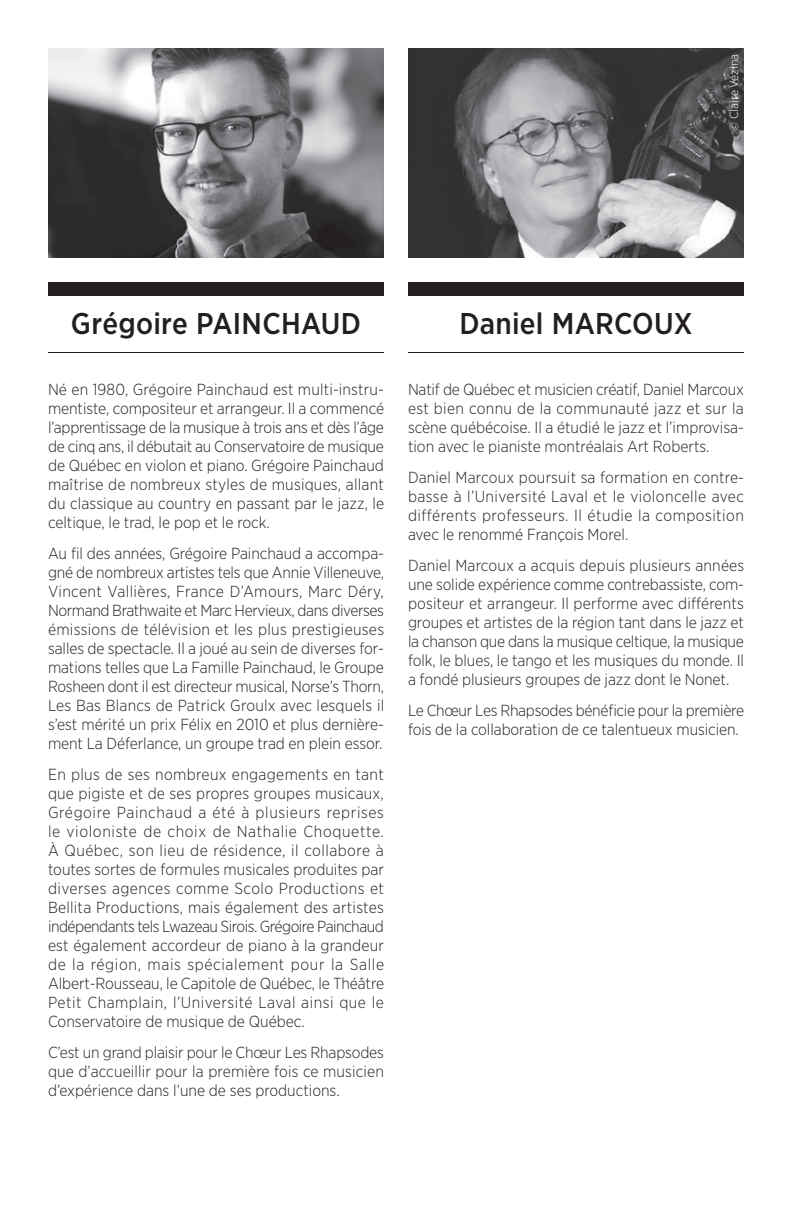
<style>
.page{position:relative;width:792px;height:1224px;background:#fff}
.page>*{position:absolute;margin:0;border:0;box-sizing:border-box;transform-origin:0 0}
.Titres_N1__Span_All{font:500 30px "Gotham Narrow";letter-spacing:.01em;color:#231f20}
.Titres_N1__1_Colonne{font:500 30px "Gotham Narrow";letter-spacing:.01em;color:#231f20}
.Texte___Artistes{font:300 16px/19px "Gotham Narrow";color:#231f20;text-align:justify}
.Texte___Artistes-2{font:300 16px/19px "Gotham Narrow";letter-spacing:-.02em;color:#231f20}
.Vignettes{font:300 12px "Gotham Narrow";color:#fff}
</style>
<div class="page">
<img style="left:48px;top:48px;width:336px;height:210px">
<div style="left:48px;top:282px;width:336px;height:14px;background:#231f20"></div>
<hr style="left:48px;top:352px;width:336px;height:1px;background:#231f20">
<img style="left:408px;top:48px;width:336px;height:210px">
<div style="left:408px;top:282px;width:336px;height:14px;background:#231f20"></div>
<hr style="left:408px;top:352px;width:336px;height:1px;background:#231f20">
<p class="Vignettes" style="left:726px;top:131px;width:78px;rotate:-90deg">© Claire Vézina</p>
<p class="Titres_N1__Span_All" style="left:71px;top:304px;width:292px">Grégoire PAINCHAUD</p>
<p class="Texte___Artistes" style="left:48px;top:379px;width:338px">Né en 1980, Grégoire Painchaud est multi-instru&shy;mentiste, compositeur et arrangeur. Il a commencé l’apprentissage de la musique à trois ans et dès l’âge de cinq ans, il débutait au Conservatoire de musique de Québec en violon et piano. Grégoire Painchaud maîtrise de nombreux styles de musiques, allant du classique au country en passant par le jazz, le celtique, le trad, le pop et le rock.</p>
<p class="Texte___Artistes" style="left:48px;top:543px;width:338px">Au fil des années, Grégoire Painchaud a accompa&shy;gné de nombreux artistes tels que Annie Villeneuve, Vincent Vallières, France D’Amours, Marc Déry, Normand Brathwaite et Marc Hervieux, dans diverses émissions de télévision et les plus prestigieuses salles de spectacle. Il a joué au sein de diverses for&shy;mations telles que La Famille Painchaud, le Groupe Rosheen dont il est directeur musical, Norse’s Thorn, Les Bas Blancs de Patrick Groulx avec lesquels il s’est mérité un prix Félix en 2010 et plus dernière&shy;ment La Déferlance, un groupe trad en plein essor.</p>
<p class="Texte___Artistes" style="left:48px;top:764px;width:338px">En plus de ses nombreux engagements en tant que pigiste et de ses propres groupes musicaux, Grégoire Painchaud a été à plusieurs reprises le violoniste de choix de Nathalie Choquette.<br>À Québec, son lieu de résidence, il collabore à toutes sortes de formules musicales produites par diverses agences comme Scolo Productions et Bellita Productions, mais également des artistes indépendants tels Lwazeau Sirois. Grégoire Painchaud est également accordeur de piano à la grandeur de la région, mais spécialement pour la Salle Albert-Rousseau, le Capitole de Québec, le Théâtre Petit Champlain, l’Université Laval ainsi que le Conservatoire de musique de Québec.</p>
<p class="Texte___Artistes" style="left:48px;top:1042px;width:337px">C’est un grand plaisir pour le Chœur Les Rhapsodes que d’accueillir pour la première fois ce musicien d’expérience dans l’une de ses productions.</p>
<p class="Titres_N1__1_Colonne" style="left:459px;top:304px;width:235px">Daniel MARCOUX</p>
<p class="Texte___Artistes" style="left:408px;top:379px;width:338px">Natif de Québec et musicien créatif, Daniel Marcoux est bien connu de la communauté jazz et sur la scène québécoise. Il a étudié le jazz et l’improvisa&shy;tion avec le pianiste montréalais Art Roberts.</p>
<p class="Texte___Artistes" style="left:408px;top:467px;width:338px">Daniel Marcoux poursuit sa formation en contre&shy;basse à l’Université Laval et le violoncelle avec différents professeurs. Il étudie la composition avec le renommé François Morel.</p>
<p class="Texte___Artistes" style="left:408px;top:555px;width:338px">Daniel Marcoux a acquis depuis plusieurs années une solide expérience comme contrebassiste, com&shy;positeur et arrangeur. Il performe avec différents groupes et artistes de la région tant dans le jazz et la chanson que dans la musique celtique, la musique folk, le blues, le tango et les musiques du monde. Il a fondé plusieurs groupes de jazz dont le Nonet.</p>
<p class="Texte___Artistes-2" style="left:408px;top:700px;width:338px">Le Chœur Les Rhapsodes bénéficie pour la première fois de la collaboration de ce talentueux musicien.</p>
</div>
